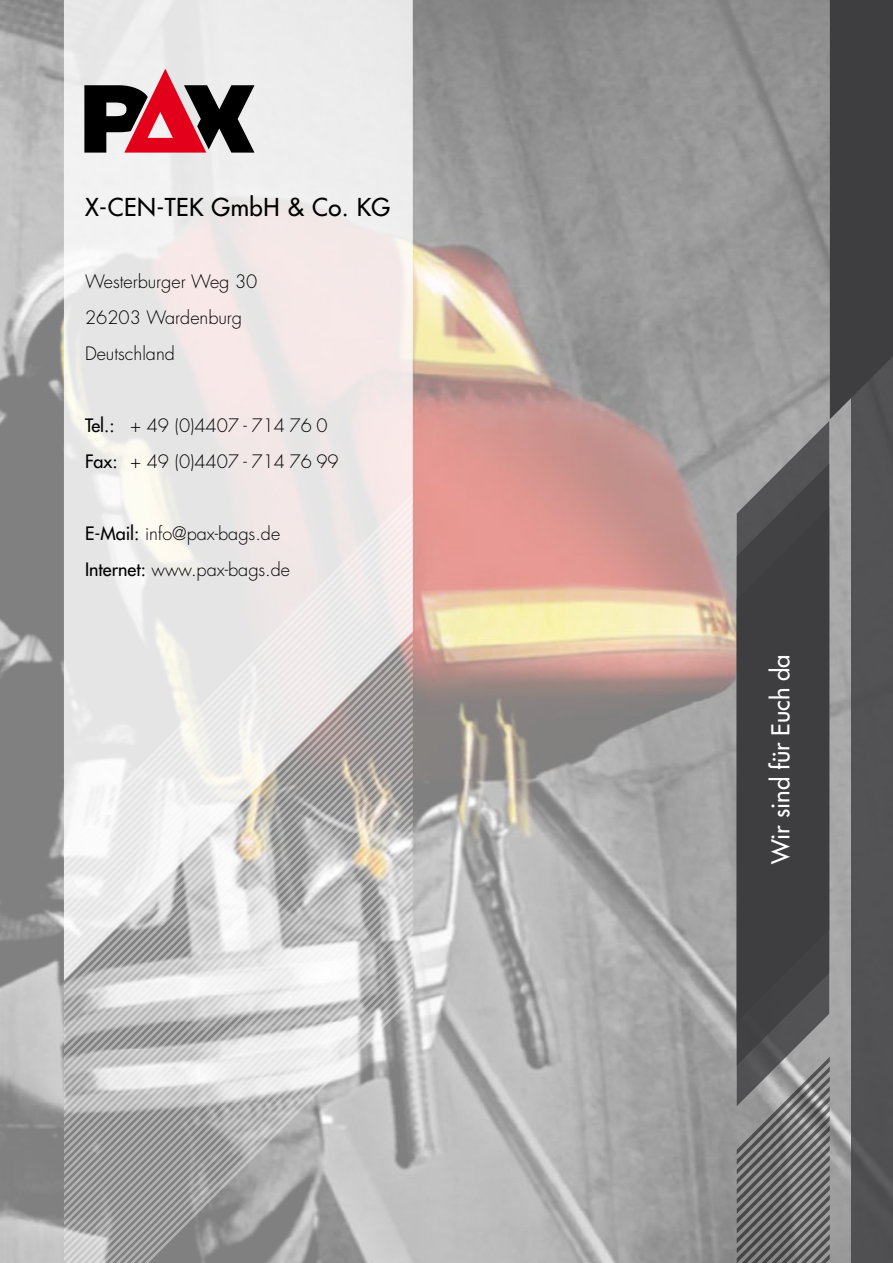
<style>
.page{position:relative;width:893px;height:1263px;background:#fff}
.page>*{position:absolute;margin:0;border:0;box-sizing:border-box;transform-origin:0 0}
.t1{font:24px "Futura";letter-spacing:.02em;color:#000}
.t2{font:24px "Futura";color:#fff}
.t3{font:300 18px/36px "Futura";color:#000}
.s1{font-weight:400}
</style>
<div class="page">
<img style="left:0;top:0;width:851px;height:1263px">
<div style="left:851px;top:419px;width:42px;height:844px;background:#525254"></div>
<svg style="left:830px;top:0;width:63px;height:419px;background:#403f41"></svg>
<svg style="left:737px;top:421px;width:92px;height:631px;background:#757576"></svg>
<div style="left:737px;top:507px;width:92px;height:515px;background:#3e3d40"></div>
<svg style="left:734px;top:1052px;width:98px;height:211px;background:#797979"></svg>
<svg style="left:64px;top:0;width:349px;height:491px;background:#eeeae9"></svg>
<svg style="left:62px;top:496px;width:353px;height:8px"></svg>
<svg style="left:62px;top:539px;width:353px;height:8px"></svg>
<svg style="left:62px;top:582px;width:353px;height:8px"></svg>
<svg style="left:62px;top:625px;width:353px;height:8px;background:#e9e7e6"></svg>
<svg style="left:62px;top:668px;width:353px;height:8px;background:#e0dedd"></svg>
<svg style="left:62px;top:711px;width:353px;height:8px"></svg>
<svg style="left:62px;top:754px;width:353px;height:8px"></svg>
<svg style="left:62px;top:797px;width:353px;height:8px"></svg>
<svg style="left:62px;top:840px;width:353px;height:8px"></svg>
<svg style="left:62px;top:883px;width:353px;height:8px"></svg>
<svg style="left:62px;top:919px;width:353px;height:7px"></svg>
<svg style="left:62px;top:926px;width:353px;height:8px"></svg>
<svg style="left:62px;top:934px;width:353px;height:7px"></svg>
<svg style="left:62px;top:941px;width:353px;height:7px"></svg>
<svg style="left:62px;top:948px;width:353px;height:7px"></svg>
<svg style="left:62px;top:955px;width:353px;height:7px"></svg>
<svg style="left:62px;top:962px;width:353px;height:8px"></svg>
<svg style="left:62px;top:970px;width:353px;height:7px"></svg>
<svg style="left:62px;top:977px;width:353px;height:7px"></svg>
<svg style="left:62px;top:984px;width:353px;height:7px"></svg>
<svg style="left:62px;top:991px;width:353px;height:272px;background:#b5b5b5"></svg>
<svg style="left:84px;top:69px;width:170px;height:84px"></svg>
<h1 class="t1" style="left:85px;top:192px;width:307px">X-CEN-TEK GmbH &amp; Co. KG</h1>
<p class="t3" style="left:85px;top:264px;width:174px">Westerburger Weg 30<br>26203 Wardenburg<br>Deutschland</p>
<p class="t3" style="left:85px;top:408px;width:255px"><span class="s1">Tel.:</span> + 49 (0)4407 - 714 76 0<br><span class="s1">Fax:</span> + 49 (0)4407 - 714 76 99</p>
<p class="t3" style="left:85px;top:516px;width:207px"><span class="s1">E-Mail:</span> info@pax-bags.de<br><span class="s1">Internet:</span> www.pax-bags.de</p>
<h1 class="t2" style="left:765px;top:864px;width:212px;rotate:-90deg">Wir sind für Euch da</h1>
</div>
